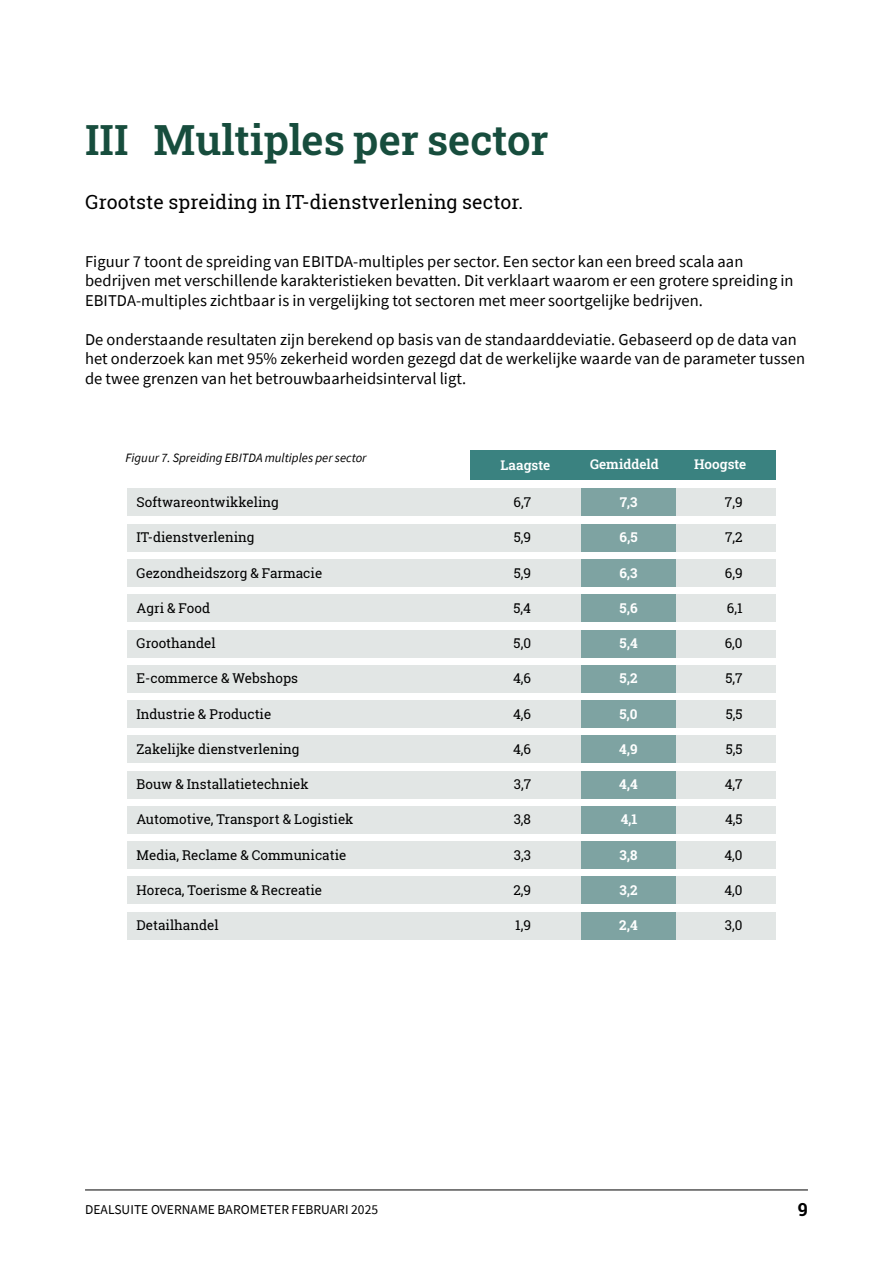
<style>
.page{position:relative;width:893px;height:1263px;background:#fff}
.page>*{position:absolute;margin:0;border:0;box-sizing:border-box;transform-origin:0 0}
.Kop_Helvetica{font:600 42px "Roboto Slab";color:#174d3d}
.Brood{font:19.5px "Roboto Slab";letter-spacing:.005em;color:#000}
.t1{font:700 18px "Roboto Slab";color:#000}
.OB-Brood{font:16.5px/19.5px "Source Sans Pro";letter-spacing:.005em;color:#000}
.Kader{font:13.5px "Roboto Slab";color:#000}
.Kader-2{font:700 13.5px "Roboto Slab";color:#fff}
.t2{font:13.5px "Source Sans Pro";letter-spacing:.005em;color:#000}
.Kader-3{font:600 13.5px "Roboto Slab";color:#fff}
.OB_bijschrift{font:italic 12.75px "Source Sans Pro";color:#000}
</style>
<div class="page">
<hr style="left:85px;top:1189px;width:723px;height:1px;background:#000">
<div style="left:470px;top:450px;width:306px;height:30px;background:#3a8280"></div>
<div style="left:128px;top:489px;width:648px;height:27px;background:#e2e6e5"></div>
<div style="left:128px;top:524px;width:648px;height:27px;background:#e2e6e5"></div>
<div style="left:128px;top:559px;width:648px;height:28px;background:#e2e6e5"></div>
<div style="left:128px;top:595px;width:648px;height:27px;background:#e2e6e5"></div>
<div style="left:128px;top:630px;width:648px;height:27px;background:#e2e6e5"></div>
<div style="left:128px;top:665px;width:648px;height:27px;background:#e2e6e5"></div>
<div style="left:128px;top:700px;width:648px;height:28px;background:#e2e6e5"></div>
<div style="left:128px;top:736px;width:648px;height:27px;background:#e2e6e5"></div>
<div style="left:128px;top:771px;width:648px;height:27px;background:#e2e6e5"></div>
<div style="left:128px;top:806px;width:648px;height:28px;background:#e2e6e5"></div>
<div style="left:128px;top:842px;width:648px;height:27px;background:#e2e6e5"></div>
<div style="left:128px;top:876px;width:648px;height:28px;background:#e2e6e5"></div>
<div style="left:128px;top:912px;width:648px;height:27px;background:#e2e6e5"></div>
<div style="left:581px;top:489px;width:95px;height:27px;background:#7ea3a2"></div>
<div style="left:581px;top:524px;width:95px;height:27px;background:#7ea3a2"></div>
<div style="left:581px;top:559px;width:95px;height:28px;background:#7ea3a2"></div>
<div style="left:581px;top:595px;width:95px;height:27px;background:#7ea3a2"></div>
<div style="left:581px;top:630px;width:95px;height:27px;background:#7ea3a2"></div>
<div style="left:581px;top:665px;width:95px;height:27px;background:#7ea3a2"></div>
<div style="left:581px;top:700px;width:95px;height:28px;background:#7ea3a2"></div>
<div style="left:581px;top:736px;width:95px;height:27px;background:#7ea3a2"></div>
<div style="left:581px;top:771px;width:95px;height:27px;background:#7ea3a2"></div>
<div style="left:581px;top:806px;width:95px;height:28px;background:#7ea3a2"></div>
<div style="left:581px;top:842px;width:95px;height:27px;background:#7ea3a2"></div>
<div style="left:581px;top:876px;width:95px;height:28px;background:#7ea3a2"></div>
<div style="left:581px;top:912px;width:95px;height:27px;background:#7ea3a2"></div>
<p class="Kop_Helvetica" style="left:85px;top:111px;width:465px">III Multiples per sector</p>
<p class="Brood" style="left:86px;top:189px;width:439px">Grootste spreiding in IT-dienstverlening sector.</p>
<p class="OB-Brood" style="left:85px;top:251px;width:710px">Figuur 7 toont de spreiding van EBITDA-multiples per sector. Een sector kan een breed scala aan bedrijven met verschillende karakteristieken bevatten. Dit verklaart waarom er een grotere spreiding in<br>EBITDA-multiples zichtbaar is in vergelijking tot sectoren met meer soortgelijke bedrijven.</p>
<p class="OB-Brood" style="left:85px;top:329px;width:722px">De onderstaande resultaten zijn berekend op basis van de standaarddeviatie. Gebaseerd op de data van het onderzoek kan met 95% zekerheid worden gezegd dat de werkelijke waarde van de parameter tussen de twee grenzen van het betrouwbaarheidsinterval ligt.</p>
<p class="OB_bijschrift" style="left:125px;top:450px;width:243px">Figuur 7. Spreiding EBITDA multiples per sector</p>
<p class="Kader-3" style="left:501px;top:455px;width:51px">Laagste</p>
<p class="Kader-3" style="left:590px;top:455px;width:70px">Gemiddeld</p>
<p class="Kader-3" style="left:694px;top:455px;width:54px">Hoogste</p>
<p class="Kader" style="left:137px;top:493px;width:144px">Softwareontwikkeling</p>
<p class="Kader" style="left:513px;top:493px;width:19px">6,7</p>
<p class="Kader-2" style="left:620px;top:493px;width:19px">7,3</p>
<p class="Kader" style="left:725px;top:493px;width:19px">7,9</p>
<p class="Kader" style="left:137px;top:528px;width:119px">IT-dienstverlening</p>
<p class="Kader" style="left:514px;top:528px;width:19px">5,9</p>
<p class="Kader-2" style="left:620px;top:528px;width:20px">6,5</p>
<p class="Kader" style="left:725px;top:528px;width:19px">7,2</p>
<p class="Kader" style="left:137px;top:563px;width:187px">Gezondheidszorg &amp; Farmacie</p>
<p class="Kader" style="left:514px;top:563px;width:19px">5,9</p>
<p class="Kader-2" style="left:619px;top:563px;width:20px">6,3</p>
<p class="Kader" style="left:725px;top:563px;width:19px">6,9</p>
<p class="Kader" style="left:137px;top:599px;width:75px">Agri &amp; Food</p>
<p class="Kader" style="left:513px;top:599px;width:19px">5,4</p>
<p class="Kader-2" style="left:620px;top:599px;width:20px">5,6</p>
<p class="Kader" style="left:727px;top:599px;width:17px">6,1</p>
<p class="Kader" style="left:137px;top:634px;width:81px">Groothandel</p>
<p class="Kader" style="left:514px;top:634px;width:19px">5,0</p>
<p class="Kader-2" style="left:619px;top:634px;width:20px">5,4</p>
<p class="Kader" style="left:725px;top:634px;width:19px">6,0</p>
<p class="Kader" style="left:137px;top:669px;width:163px">E-commerce &amp; Webshops</p>
<p class="Kader" style="left:513px;top:669px;width:20px">4,6</p>
<p class="Kader-2" style="left:620px;top:669px;width:19px">5,2</p>
<p class="Kader" style="left:725px;top:669px;width:19px">5,7</p>
<p class="Kader" style="left:137px;top:704px;width:136px">Industrie &amp; Productie</p>
<p class="Kader" style="left:513px;top:704px;width:20px">4,6</p>
<p class="Kader-2" style="left:619px;top:704px;width:20px">5,0</p>
<p class="Kader" style="left:726px;top:704px;width:18px">5,5</p>
<p class="Kader" style="left:137px;top:740px;width:164px">Zakelijke dienstverlening</p>
<p class="Kader" style="left:513px;top:740px;width:20px">4,6</p>
<p class="Kader-2" style="left:619px;top:740px;width:20px">4,9</p>
<p class="Kader" style="left:726px;top:740px;width:18px">5,5</p>
<p class="Kader" style="left:137px;top:775px;width:174px">Bouw &amp; Installatietechniek</p>
<p class="Kader" style="left:514px;top:775px;width:19px">3,7</p>
<p class="Kader-2" style="left:619px;top:775px;width:20px">4,4</p>
<p class="Kader" style="left:725px;top:775px;width:19px">4,7</p>
<p class="Kader" style="left:137px;top:810px;width:218px">Automotive, Transport &amp; Logistiek</p>
<p class="Kader" style="left:514px;top:810px;width:19px">3,8</p>
<p class="Kader-2" style="left:621px;top:810px;width:18px">4,1</p>
<p class="Kader" style="left:725px;top:810px;width:19px">4,5</p>
<p class="Kader" style="left:137px;top:845px;width:211px">Media, Reclame &amp; Communicatie</p>
<p class="Kader" style="left:514px;top:845px;width:19px">3,3</p>
<p class="Kader-2" style="left:620px;top:845px;width:19px">3,8</p>
<p class="Kader" style="left:724px;top:845px;width:20px">4,0</p>
<p class="Kader" style="left:137px;top:881px;width:187px">Horeca, Toerisme &amp; Recreatie</p>
<p class="Kader" style="left:513px;top:881px;width:19px">2,9</p>
<p class="Kader-2" style="left:619px;top:881px;width:20px">3,2</p>
<p class="Kader" style="left:724px;top:881px;width:20px">4,0</p>
<p class="Kader" style="left:137px;top:916px;width:84px">Detailhandel</p>
<p class="Kader" style="left:515px;top:916px;width:17px">1,9</p>
<p class="Kader-2" style="left:619px;top:916px;width:20px">2,4</p>
<p class="Kader" style="left:725px;top:916px;width:19px">3,0</p>
<p class="t2" style="left:85px;top:1201px;width:295px">DEALSUITE OVERNAME BAROMETER FEBRUARI 2025</p>
<p class="t1" style="left:798px;top:1197px;width:12px">9</p>
</div>
